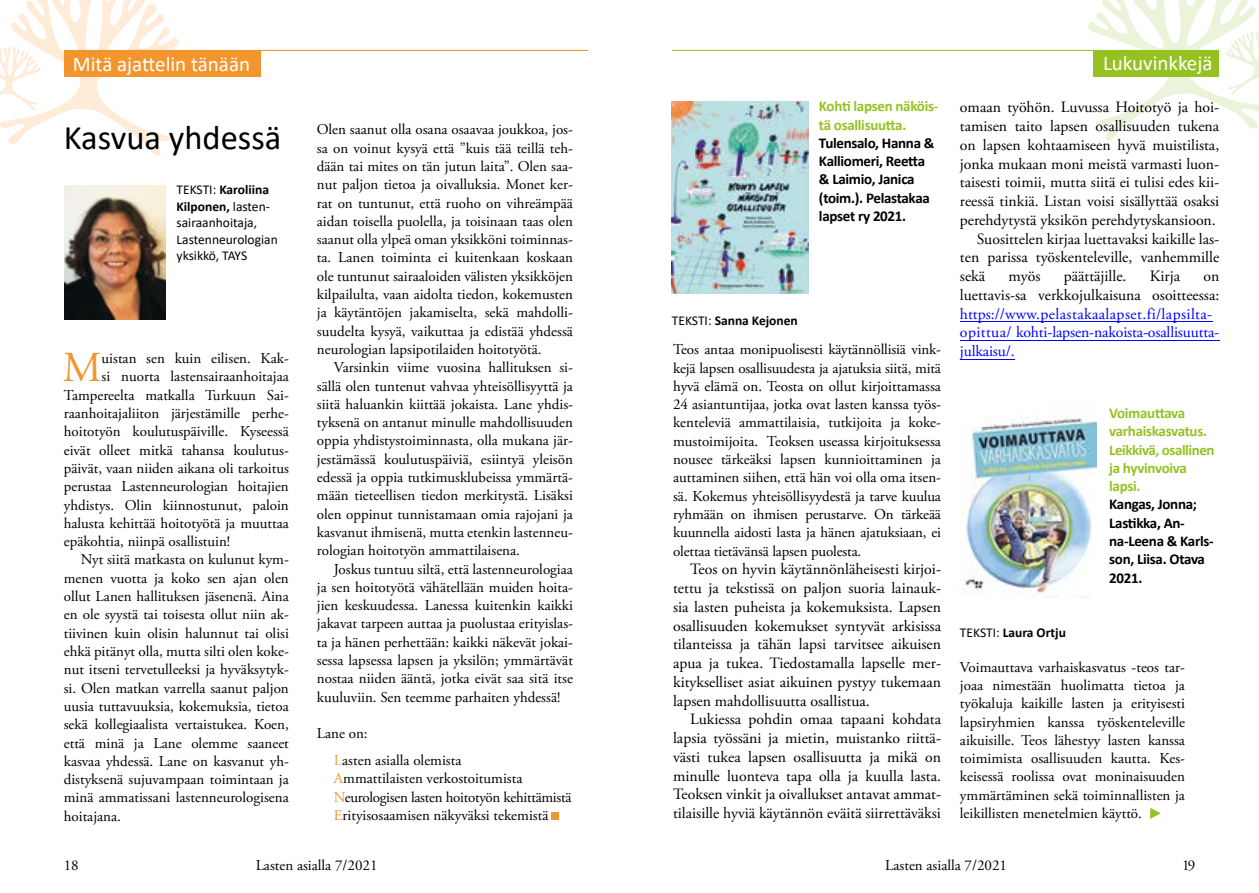
<style>
.page{position:relative;width:1259px;height:893px;background:#fff}
.page>*{position:absolute;margin:0;border:0;box-sizing:border-box;transform-origin:0 0}
.t1{font:42.6px "Adobe Garamond Pro";color:#f3952d}
.t2{font:34.5px "Calibri";color:#000}
.t3{font:21px "Calibri";color:#fff}
.t4{font:15.75px/18.8px "Adobe Garamond Pro";color:#000;text-align:justify}
.t5{font:15.75px/18.8px "Adobe Garamond Pro";color:#00f}
.t6{font:15px/18.3px "Adobe Garamond Pro";color:#000;text-align:justify}
.t7{font:700 15px/18.3px "Calibri";letter-spacing:-.02em;color:#000}
.t8{font:700 15px/18.3px "Calibri";letter-spacing:-.02em;color:#96c123}
.t9{font:13.5px/16.5px "Calibri";color:#000}
.t10{font:700 13.5px "Calibri";color:#000}
.s1{color:#f3952d}
.s2{font-weight:700}
.s3{font-weight:400}
</style>
<div class="page">
<svg style="left:1084px;top:0;width:175px;height:141px"></svg>
<div style="left:1093px;top:50px;width:126px;height:27px;background:#96c123"></div>
<hr style="left:672px;top:50px;width:547px;height:1px;background:#96c123">
<svg style="left:1150px;top:808px;width:10px;height:11px"></svg>
<svg style="left:0;top:0;width:182px;height:156px"></svg>
<div style="left:64px;top:50px;width:197px;height:27px;background:#f3952d"></div>
<hr style="left:79px;top:50px;width:509px;height:1px;background:#f3952d">
<img style="left:65px;top:185px;width:100px;height:135px">
<img style="left:672px;top:101px;width:136px;height:193px">
<hr style="left:960px;top:359px;width:54px;height:1px;background:#00f">
<hr style="left:960px;top:340px;width:259px;height:1px;background:#00f">
<hr style="left:960px;top:321px;width:252px;height:1px;background:#00f">
<img style="left:964px;top:417px;width:132px;height:180px">
<div style="left:552px;top:812px;width:7px;height:8px;background:#f3952d"></div>
<h3 class="t3" style="left:73px;top:49px;width:179px">Mitä ajattelin tänään</h3>
<h2 class="t2" style="left:64px;top:113px;width:219px">Kasvua yhdessä</h2>
<p class="t6" style="left:317px;top:121px;width:258px">Olen saanut olla osana osaavaa joukkoa, jos&shy;sa on voinut kysyä että ”kuis tää teillä teh&shy;dään tai mites on tän jutun laita”. Olen saa&shy;nut paljon tietoa ja oivalluksia. Monet ker&shy;rat on tuntunut, että ruoho on vihreämpää aidan toisella puolella, ja toisinaan taas olen saanut olla ylpeä oman yksikköni toiminnas&shy;ta. Lanen toiminta ei kuitenkaan koskaan ole tuntunut sairaaloiden välisten yksikköjen kilpailulta, vaan aidolta tiedon, kokemusten ja käytäntöjen jakamiselta, sekä mahdolli&shy;suudelta kysyä, vaikuttaa ja edistää yhdessä neurologian lapsipotilaiden hoitotyötä.</p>
<p class="t6" style="left:317px;top:359px;width:258px;text-indent:17px">Varsinkin viime vuosina hallituksen si&shy;sällä olen tuntenut vahvaa yhteisöllisyyttä ja siitä haluankin kiittää jokaista. Lane yhdis&shy;tyksenä on antanut minulle mahdollisuuden oppia yhdistystoiminnasta, olla mukana jär&shy;jestämässä koulutuspäiviä, esiintyä yleisön edessä ja oppia tutkimusklubeissa ymmärtä&shy;mään tieteellisen tiedon merkitystä. Lisäksi olen oppinut tunnistamaan omia rajojani ja kasvanut ihmisenä, mutta etenkin lastenneu&shy;rologian hoitotyön ammattilaisena.</p>
<p class="t6" style="left:317px;top:560px;width:258px;text-indent:17px">Joskus tuntuu siltä, että lastenneurologiaa ja sen hoitotyötä vähätellään muiden hoita&shy;jien keskuudessa. Lanessa kuitenkin kaikki jakavat tarpeen auttaa ja puolustaa erityislas&shy;ta ja hänen perhettään: kaikki näkevät jokai&shy;sessa lapsessa lapsen ja yksilön; ymmärtävät nostaa niiden ääntä, jotka eivät saa sitä itse kuuluviin. Sen teemme parhaiten yhdessä!</p>
<p class="t6" style="left:334px;top:721px;width:129px;line-height:26.8px;text-indent:-17px">Lane on:<br><span class="s1">L</span>asten asialla olemista</p>
<p class="t6" style="left:334px;top:770px;width:239px;text-align:left"><span class="s1">A</span>mmattilaisten verkostoitumista<br><span class="s1">N</span>eurologisen lasten hoitotyön kehittämistä<br><span class="s1">E</span>rityisosaamisen näkyväksi tekemistä</p>
<p class="t9" style="left:176px;top:181px;width:103px">TEKSTI: <span class="s2">Karoliina<br>Kilponen,</span> lasten&shy;sairaanhoitaja,<br>Lastenneurologian yksikkö, TAYS</p>
<h1 class="t1" style="left:63px;top:342px;width:40px">M</h1>
<p class="t6" style="left:102px;top:350px;width:189px">uistan sen kuin eilisen. Kak-</p>
<p class="t6" style="left:102px;top:368px;width:189px">si nuorta lastensairaanhoitajaa</p>
<p class="t6" style="left:64px;top:386px;width:226px">Tampereelta matkalla Turkuun Sai-</p>
<p class="t6" style="left:64px;top:405px;width:226px">raanhoitajaliiton järjestämille perhe-</p>
<p class="t6" style="left:64px;top:423px;width:227px">hoitotyön koulutuspäiville. Kyseessä</p>
<p class="t6" style="left:64px;top:441px;width:227px">eivät olleet mitkä tahansa koulutus-</p>
<p class="t6" style="left:64px;top:460px;width:227px">päivät, vaan niiden aikana oli tarkoitus</p>
<p class="t6" style="left:64px;top:478px;width:226px">perustaa Lastenneurologian hoitajien</p>
<p class="t6" style="left:64px;top:496px;width:226px">yhdistys. Olin kiinnostunut, paloin</p>
<p class="t6" style="left:64px;top:514px;width:227px">halusta kehittää hoitotyötä ja muuttaa</p>
<p class="t6" style="left:64px;top:533px;width:168px">epäkohtia, niinpä osallistuin!</p>
<p class="t6" style="left:81px;top:551px;width:209px">Nyt siitä matkasta on kulunut kym-</p>
<p class="t6" style="left:64px;top:569px;width:226px">menen vuotta ja koko sen ajan olen</p>
<p class="t6" style="left:64px;top:588px;width:227px">ollut Lanen hallituksen jäsenenä. Aina</p>
<p class="t6" style="left:64px;top:606px;width:227px">en ole syystä tai toisesta ollut niin ak-</p>
<p class="t6" style="left:64px;top:624px;width:227px">tiivinen kuin olisin halunnut tai olisi</p>
<p class="t6" style="left:64px;top:643px;width:227px">ehkä pitänyt olla, mutta silti olen koke-</p>
<p class="t6" style="left:64px;top:661px;width:227px">nut itseni tervetulleeksi ja hyväksytyk-</p>
<p class="t6" style="left:64px;top:679px;width:226px">si. Olen matkan varrella saanut paljon</p>
<p class="t6" style="left:64px;top:697px;width:227px">uusia tuttavuuksia, kokemuksia, tietoa</p>
<p class="t6" style="left:64px;top:716px;width:227px">sekä kollegiaalista vertaistukea. Koen,</p>
<p class="t6" style="left:64px;top:734px;width:227px">että minä ja Lane olemme saaneet</p>
<p class="t6" style="left:64px;top:752px;width:227px">kasvaa yhdessä. Lane on kasvanut yh-</p>
<p class="t6" style="left:64px;top:771px;width:226px">distyksenä sujuvampaan toimintaan ja</p>
<p class="t6" style="left:64px;top:789px;width:226px">minä ammatissani lastenneurologisena</p>
<p class="t6" style="left:64px;top:807px;width:59px">hoitajana.</p>
<p class="t8" style="left:819px;top:97px;width:121px">Kohti lapsen näköis&shy;tä osallisuutta.</p>
<p class="t7" style="left:819px;top:133px;width:117px">Tulensalo, Hanna &amp;<br>Kalliomeri, Reetta &amp; Laimio, Janica (toim.). Pelastakaa lapset ry 2021.</p>
<p class="t10" style="left:672px;top:311px;width:127px"><span class="s3">TEKSTI:</span> Sanna Kejonen</p>
<p class="t6" style="left:673px;top:341px;width:269px">Teos antaa monipuolisesti käytännöllisiä vink&shy;kejä lapsen osallisuudesta ja ajatuksia siitä, mitä hyvä elämä on. Teosta on ollut kirjoittamassa 24 asiantuntijaa, jotka ovat lasten kanssa työs&shy;kenteleviä ammattilaisia, tutkijoita ja koke&shy;mustoimijoita. Teoksen useassa kirjoituksessa nousee tärkeäksi lapsen kunnioittaminen ja auttaminen siihen, että hän voi olla oma itsen&shy;sä. Kokemus yhteisöllisyydestä ja tarve kuulua ryhmään on ihmisen perustarve. On tärkeää kuunnella aidosti lasta ja hänen ajatuksiaan, ei olettaa tietävänsä lapsen puolesta.</p>
<p class="t4" style="left:673px;top:560px;width:269px;text-indent:17px">Teos on hyvin käytännönläheisesti kirjoi&shy;tettu ja tekstissä on paljon suoria lainauk&shy;sia lasten puheista ja kokemuksista. Lapsen osallisuuden kokemukset syntyvät arkisissa tilanteissa ja tähän lapsi tarvitsee aikuisen apua ja tukea. Tiedostamalla lapselle mer&shy;kitykselliset asiat aikuinen pystyy tukemaan lapsen mahdollisuutta osallistua.</p>
<p class="t4" style="left:673px;top:710px;width:269px;text-indent:17px">Lukiessa pohdin omaa tapaani kohdata lapsia työssäni ja mietin, muistanko riittä&shy;västi tukea lapsen osallisuutta ja mikä on minulle luonteva tapa olla ja kuulla lasta.<br>Teoksen vinkit ja oivallukset antavat ammat&shy;tilaisille hyviä käytännön eväitä siirrettäväksi</p>
<h3 class="t3" style="left:1103px;top:48px;width:111px">Lukuvinkkejä</h3>
<p class="t4" style="left:960px;top:99px;width:261px">omaan työhön. Luvussa Hoitotyö ja hoi-</p>
<p class="t4" style="left:960px;top:117px;width:261px">tamisen taito lapsen osallisuuden tukena</p>
<p class="t4" style="left:960px;top:136px;width:261px">on lapsen kohtaamiseen hyvä muistilista,</p>
<p class="t4" style="left:960px;top:155px;width:261px">jonka mukaan moni meistä varmasti luon-</p>
<p class="t4" style="left:960px;top:173px;width:261px">taisesti toimii, mutta siitä ei tulisi edes kii-</p>
<p class="t4" style="left:960px;top:192px;width:261px">reessä tinkiä. Listan voisi sisällyttää osaksi</p>
<p class="t4" style="left:960px;top:211px;width:257px">perehdytystä yksikön perehdytyskansioon.</p>
<p class="t4" style="left:977px;top:230px;width:244px">Suosittelen kirjaa luettavaksi kaikille las-</p>
<p class="t4" style="left:960px;top:248px;width:261px">ten parissa työskenteleville, vanhemmille</p>
<p class="t4" style="left:960px;top:267px;width:27px">sekä</p>
<p class="t4" style="left:1008px;top:267px;width:34px">myös</p>
<p class="t4" style="left:1063px;top:267px;width:64px">päättäjille.</p>
<p class="t4" style="left:1149px;top:267px;width:32px">Kirja</p>
<p class="t4" style="left:960px;top:267px;width:261px;text-align:right">on<br>luettavis-sa verkkojulkaisuna osoitteessa:</p>
<p class="t5" style="left:960px;top:305px;width:261px">https://www.pelastakaalapset.fi/lapsilta&shy;opittua/ kohti-lapsen-nakoista-osallisuutta&shy;julkaisu/.</p>
<p class="t10" style="left:960px;top:623px;width:107px"><span class="s3">TEKSTI:</span> Laura Ortju</p>
<p class="t8" style="left:1109px;top:404px;width:107px">Voimauttava varhaiskasvatus.<br>Leikkivä, osallinen ja hyvinvoiva lapsi.</p>
<p class="t7" style="left:1109px;top:495px;width:106px">Kangas, Jonna;<br>Lastikka, An&shy;na-Leena &amp; Karls&shy;son, Liisa. Otava<br>2021.</p>
<p class="t6" style="left:960px;top:658px;width:227px">Voimauttava varhaiskasvatus -teos tar&shy;joaa nimestään huolimatta tietoa ja työkaluja kaikille lasten ja erityisesti lapsiryhmien kanssa työskenteleville aikuisille. Teos lähestyy lasten kanssa toimimista osallisuuden kautta. Kes&shy;keisessä roolissa ovat moninaisuuden ymmärtäminen sekä toiminnallisten ja leikillisten menetelmien käyttö.</p>
<p class="t6" style="left:64px;top:857px;width:16px">18</p>
<p class="t6" style="left:256px;top:857px;width:123px">Lasten asialla 7/2021</p>
<p class="t6" style="left:885px;top:857px;width:123px">Lasten asialla 7/2021</p>
<p class="t6" style="left:1182px;top:857px;width:14px">19</p>
</div>
